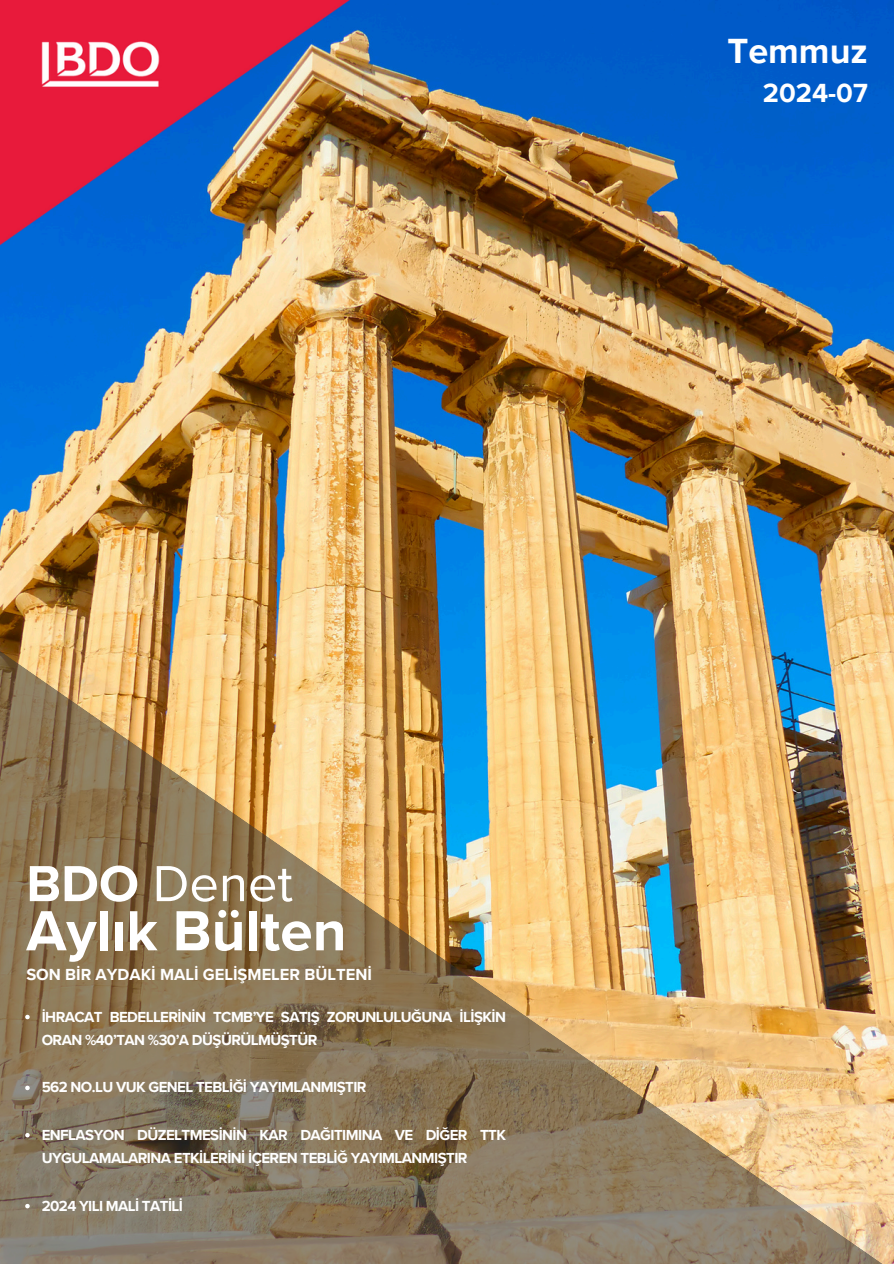
<style>
.page{position:relative;width:894px;height:1264px;background:#fff}
.page>*{position:absolute;margin:0;border:0;box-sizing:border-box;transform-origin:0 0}
.t1{font:700 58.65px "Proxima Nova";color:#fff}
.t2{font:52.5px "Proxima Nova";color:#fff}
.t3{font:700 36px "Proxima Nova";color:#fff}
.t4{font:700 27px "Proxima Nova";color:#fff}
.t5{font:700 16.5px "Proxima Nova";color:#fff}
.t6{font:700 15px/23.7px "Proxima Nova";letter-spacing:-.035em;color:#fff}
.s1{font-weight:700}
</style>
<div class="page">
<img style="left:0;top:0;width:893px;height:455px">
<img style="left:0;top:0;width:350px;height:245px">
<img style="left:0;top:455px;width:893px;height:808px">
<svg style="left:25px;top:1014px;width:5px;height:5px"></svg>
<svg style="left:25px;top:1085px;width:5px;height:5px"></svg>
<svg style="left:25px;top:1132px;width:5px;height:5px"></svg>
<svg style="left:25px;top:1203px;width:5px;height:5px"></svg>
<p class="t3" style="left:727px;top:30px;width:142px">Temmuz</p>
<p class="t4" style="left:762px;top:77px;width:106px">2024-07</p>
<p class="t2" style="left:26px;top:852px;width:268px"><span class="s1">BDO</span> Denet</p>
<h2 class="t1" style="left:26px;top:896px;width:322px">Aylık Bülten</h2>
<h2 class="t5" style="left:26px;top:964px;width:347px">SON BİR AYDAKİ MALİ GELİŞMELER BÜLTENİ</h2>
<h3 class="t6" style="left:42px;top:1005px;width:465px">İHRACAT BEDELLERİNİN TCMB’YE SATIŞ ZORUNLULUĞUNA İLİŞKİN<br>ORAN %40’TAN %30’A DÜŞÜRÜLMÜŞTÜR</h3>
<h1 class="t6" style="left:42px;top:1075px;width:326px">562 NO.LU VUK GENEL TEBLİĞİ YAYIMLANMIŞTIR</h1>
<h4 class="t6" style="left:42px;top:1123px;width:465px">ENFLASYON DÜZELTMESİNİN KAR DAĞITIMINA VE DİĞER TTK<br>UYGULAMALARINA ETKİLERİNİ İÇEREN TEBLİĞ YAYIMLANMIŞTIR</h4>
<p class="t6" style="left:42px;top:1194px;width:143px">2024 YILI MALİ TATİLİ</p>
</div>
